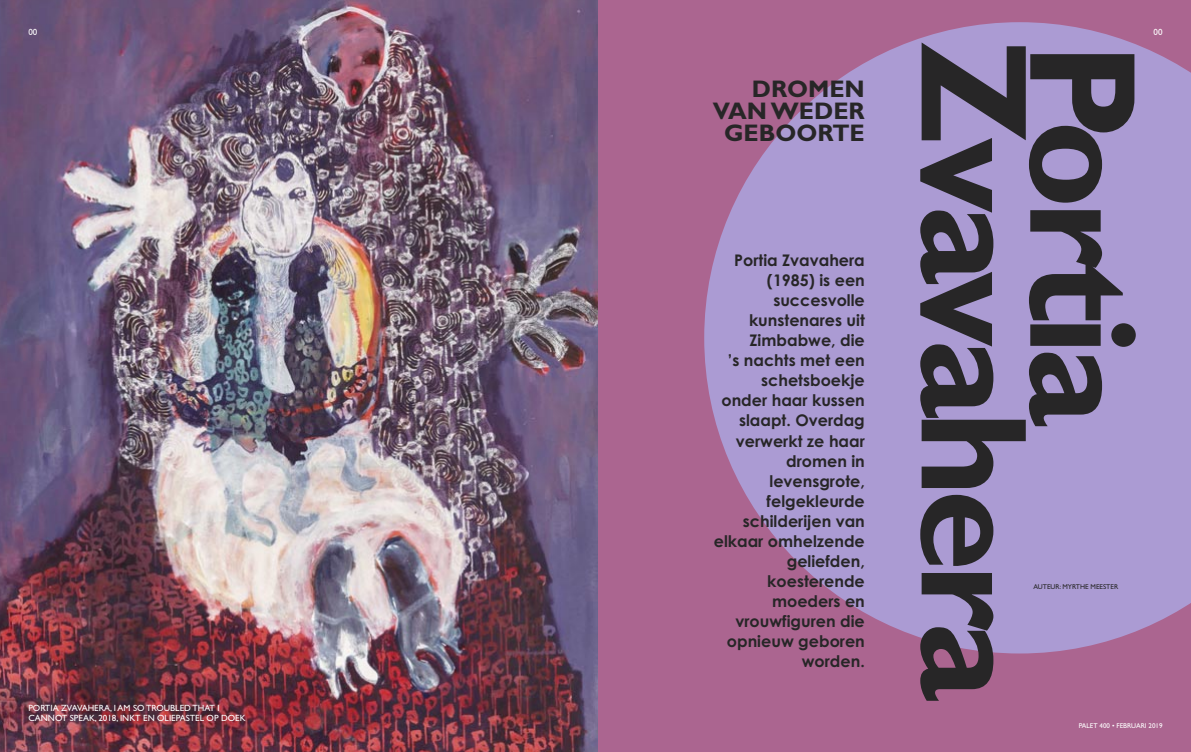
<style>
.page{position:relative;width:1191px;height:752px;background:#fff}
.page>*{position:absolute;margin:0;border:0;box-sizing:border-box;transform-origin:0 0}
.t1{font:700 152.6px "Gill Sans";letter-spacing:-.05em;color:#272627}
.t2{font:700 24px/22px "Gill Sans";color:#272627;text-align:right}
.t3{font:700 16px/20px "Century Gothic";color:#272627;text-align:right}
.t4{font:9px/10.5px "Gill Sans";color:#fff}
.t5{font:7px "Gill Sans";color:#fff}
.t6{font:7px "Gill Sans";color:#272627}
</style>
<div class="page">
<div style="left:597px;top:0;width:594px;height:751px;background:#ab6590"></div>
<svg style="left:704px;top:22px;width:487px;height:631px;fill:#ab9bd3"></svg>
<img style="left:0;top:0;width:597px;height:751px">
<p class="t4" style="left:28px;top:26px;width:10px">00</p>
<p class="t4" style="left:28px;top:701px;width:219px">PORTIA ZVAVAHERA, I AM SO TROUBLED THAT I<br>CANNOT SPEAK, 2018, INKT EN OLIEPASTEL OP DOEK</p>
<h2 class="t2" style="left:713px;top:78px;width:153px">DROMEN<br>VAN WEDER<br>GEBOORTE</h2>
<p class="t3" style="left:714px;top:252px;width:153px">Portia Zvavahera (1985) is een succesvolle kunstenares uit<br>Zimbabwe, die<br>’s nachts met een schetsboekje onder haar kussen slaapt. Overdag verwerkt ze haar dromen in levensgrote, felgekleurde schilderijen van elkaar omhelzende geliefden, koesterende moeders en vrouwfiguren die opnieuw geboren worden.</p>
<h1 class="t1" style="left:1063px;top:42px;width:660px;rotate:90deg">Zvavahera</h1>
<h1 class="t1" style="left:1172px;top:42px;width:385px;rotate:90deg">Portia</h1>
<p class="t6" style="left:1033px;top:582px;width:86px">AUTEUR: MYRTHE MEESTER</p>
<p class="t4" style="left:1153px;top:26px;width:10px">00</p>
<p class="t5" style="left:1078px;top:721px;width:85px">PALET 400 • FEBRUARI 2019</p>
</div>
